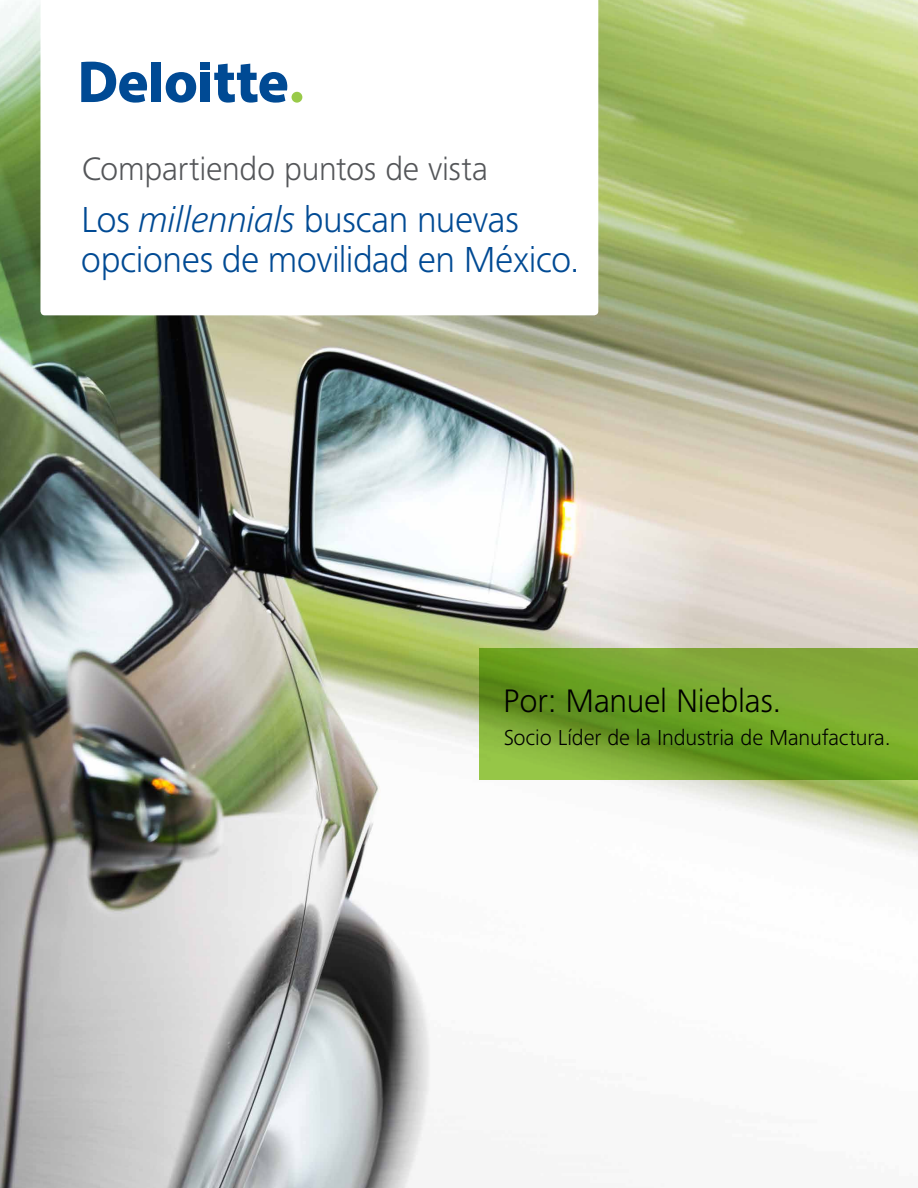
<style>
.page{position:relative;width:918px;height:1188px;background:#fff}
.page>*{position:absolute;margin:0;border:0;box-sizing:border-box;transform-origin:0 0}
.t1{font:300 37.5px/39.8px "Frutiger Next Pro";letter-spacing:-.015em;color:#004a94}
.t2{font:300 33.75px "Frutiger Next Pro";letter-spacing:-.01em;color:#545659}
.t3{font:300 33.75px "Frutiger Next Pro";letter-spacing:-.01em;color:#000}
.t4{font:300 22.5px "Frutiger Next Pro";letter-spacing:-.005em;color:#000}
.s1{font-style:italic}
</style>
<div class="page">
<img style="left:0;top:0;width:918px;height:1188px">
<svg style="left:40px;top:0;width:558px;height:315px"></svg>
<div style="left:152px;top:62px;width:9px;height:40px;background:#004a94"></div>
<svg style="left:166px;top:72px;width:30px;height:31px"></svg>
<div style="left:200px;top:73px;width:10px;height:29px;background:#004a94"></div>
<div style="left:200px;top:62px;width:10px;height:8px;background:#004a94"></div>
<svg style="left:214px;top:64px;width:73px;height:39px"></svg>
<div style="left:292px;top:92px;width:10px;height:11px;background:#99ca49;border-radius:50%"></div>
<svg style="left:81px;top:62px;width:66px;height:41px"></svg>
<svg style="left:480px;top:648px;width:438px;height:131px;background:#75a52c"></svg>
<p class="t2" style="left:81px;top:149px;width:409px">Compartiendo puntos de vista</p>
<p class="t1" style="left:81px;top:200px;width:500px">Los <span class="s1">millennials</span> buscan nuevas opciones de movilidad en México.</p>
<p class="t3" style="left:504px;top:681px;width:279px">Por: Manuel Nieblas.</p>
<p class="t4" style="left:503px;top:725px;width:389px">Socio Líder de la Industria de Manufactura.</p>
</div>
